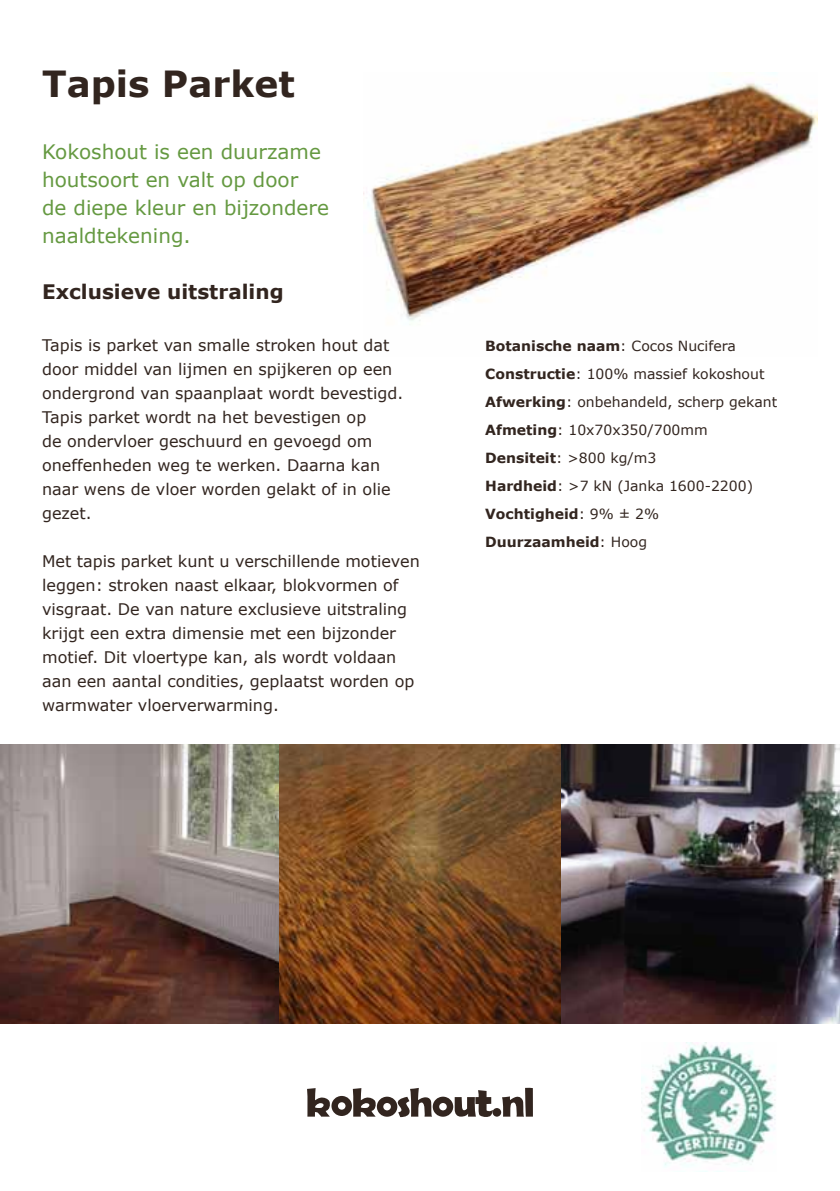
<style>
.page{position:relative;width:840px;height:1191px;background:#fff}
.page>*{position:absolute;margin:0;border:0;box-sizing:border-box;transform-origin:0 0}
.t1{font:700 36px "Verdana";color:#32251f}
.t2{font:20px/28px "Verdana";color:#659941}
.t3{font:700 20px "Verdana";color:#32251f}
.t4{font:16px/24px "Verdana";color:#32251f}
.t5{font:14px "Verdana";color:#32251f}
.t6{font:700 14px "Verdana";color:#32251f}
.s1{font-weight:400}
.s2{font-weight:700}
</style>
<div class="page">
<img style="left:363px;top:72px;width:454px;height:249px">
<img style="left:641px;top:1042px;width:135px;height:130px">
<div style="left:492px;top:1108px;width:9px;height:8px;background:#32251f;border-radius:50%"></div>
<svg style="left:502px;top:1087px;width:30px;height:29px"></svg>
<svg style="left:307px;top:1088px;width:186px;height:29px"></svg>
<img style="left:0;top:744px;width:839px;height:280px">
<p class="t1" style="left:42px;top:58px;width:254px">Tapis Parket</p>
<p class="t2" style="left:42px;top:138px;width:288px">Kokoshout is een duurzame houtsoort en valt op door<br>de diepe kleur en bijzondere naaldtekening.</p>
<p class="t3" style="left:42px;top:278px;width:243px">Exclusieve uitstraling</p>
<p class="t4" style="left:42px;top:333px;width:362px">Tapis is parket van smalle stroken hout dat door middel van lijmen en spijkeren op een ondergrond van spaanplaat wordt bevestigd.<br>Tapis parket wordt na het bevestigen op<br>de ondervloer geschuurd en gevoegd om oneffenheden weg te werken. Daarna kan naar wens de vloer worden gelakt of in olie gezet.</p>
<p class="t4" style="left:42px;top:549px;width:379px">Met tapis parket kunt u verschillende motieven leggen: stroken naast elkaar, blokvormen of visgraat. De van nature exclusieve uitstraling krijgt een extra dimensie met een bijzonder motief. Dit vloertype kan, als wordt voldaan aan een aantal condities, geplaatst worden op warmwater vloerverwarming.</p>
<p class="t6" style="left:485px;top:336px;width:252px">Botanische naam<span class="s1">: Cocos Nucifera</span></p>
<p class="t5" style="left:485px;top:364px;width:280px"><span class="s2">Constructie</span>: 100% massief kokoshout</p>
<p class="t5" style="left:485px;top:392px;width:293px"><span class="s2">Afwerking</span>: onbehandeld, scherp gekant</p>
<p class="t5" style="left:485px;top:420px;width:224px"><span class="s2">Afmeting</span>: 10x70x350/700mm</p>
<p class="t5" style="left:485px;top:448px;width:173px"><span class="s2">Densiteit</span>: &gt;800 kg/m3</p>
<p class="t5" style="left:485px;top:476px;width:269px"><span class="s2">Hardheid</span>: &gt;7 kN (Janka 1600-2200)</p>
<p class="t6" style="left:485px;top:504px;width:175px">Vochtigheid<span class="s1">: 9% ± 2%</span></p>
<p class="t6" style="left:485px;top:532px;width:163px">Duurzaamheid<span class="s1">: Hoog</span></p>
</div>
